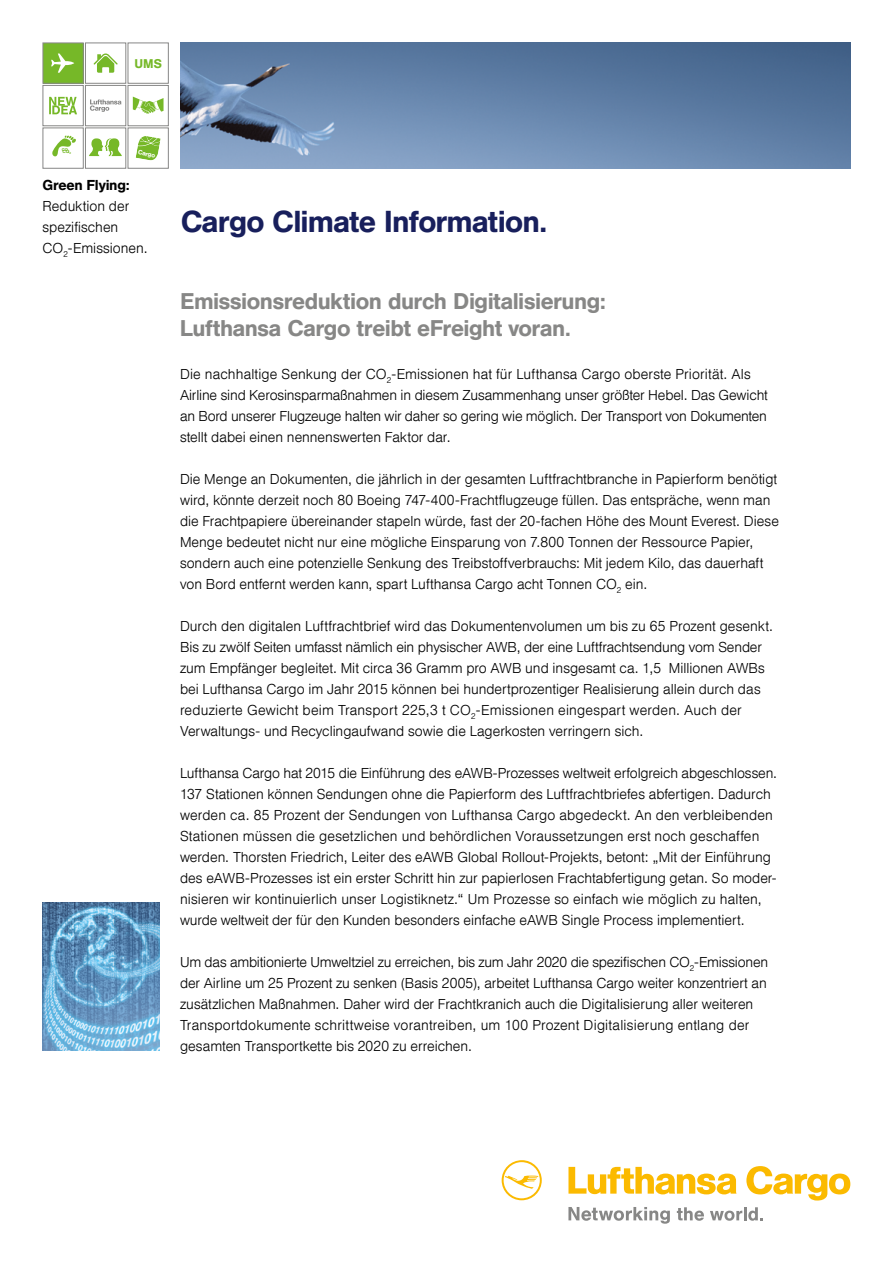
<style>
.page{position:relative;width:893px;height:1263px;background:#fff}
.page>*{position:absolute;margin:0;border:0;box-sizing:border-box;transform-origin:0 0}
.t1{font:500 30px "Helvetica DLH";letter-spacing:-.005em;color:#181f5c}
.t2{font:500 22.5px/27px "Helvetica DLH";letter-spacing:.005em;color:#878786}
.t3{font:300 14.25px/21px "Helvetica DLH";letter-spacing:.005em;color:#000}
.t4{font:500 14.25px "Helvetica DLH";letter-spacing:.01em;color:#000}
.t5{font:500 12.45px "Helvetica DLH";color:#76b828}
.t6{font:500 6.3px "Helvetica DLH";color:#fff}
.t7{font:500 4.05px "Helvetica DLH";color:#76b828}
.t8{font:500 2.7px "Helvetica DLH";color:#76b828}
.s1{font-size:4.65px}
</style>
<div class="page">
<svg style="left:502px;top:1160px;width:40px;height:40px"></svg>
<svg style="left:568px;top:1167px;width:169px;height:27px"></svg>
<svg style="left:746px;top:1166px;width:104px;height:34px"></svg>
<svg style="left:568px;top:1207px;width:102px;height:17px"></svg>
<svg style="left:677px;top:1207px;width:27px;height:14px"></svg>
<svg style="left:710px;top:1207px;width:53px;height:14px"></svg>
<img style="left:181px;top:43px;width:669px;height:126px">
<div style="left:43px;top:43px;width:40px;height:40px;background:#76b828"></div>
<svg style="left:51px;top:54px;width:23px;height:19px"></svg>
<div style="left:43px;top:43px;width:41px;height:41px;border:1px solid #878786"></div>
<svg style="left:94px;top:53px;width:24px;height:20px"></svg>
<div style="left:85px;top:43px;width:41px;height:41px;border:1px solid #878786"></div>
<div style="left:128px;top:43px;width:41px;height:41px;border:1px solid #878786"></div>
<div style="left:85px;top:127px;width:41px;height:42px;background:#fff;border:1px solid #878786"></div>
<div style="left:128px;top:127px;width:41px;height:42px;background:#fff;border:1px solid #878786"></div>
<svg style="left:136px;top:136px;width:25px;height:25px"></svg>
<svg style="left:52px;top:136px;width:24px;height:20px"></svg>
<div style="left:43px;top:127px;width:41px;height:42px;border:1px solid #878786"></div>
<div style="left:43px;top:85px;width:41px;height:41px;border:1px solid #878786"></div>
<svg style="left:49px;top:97px;width:28px;height:17px"></svg>
<svg style="left:133px;top:97px;width:31px;height:17px"></svg>
<div style="left:128px;top:85px;width:41px;height:41px;border:1px solid #878786"></div>
<div style="left:85px;top:85px;width:41px;height:41px;background:#fff;border:1px solid #878786"></div>
<svg style="left:90px;top:99px;width:31px;height:13px"></svg>
<svg style="left:89px;top:138px;width:33px;height:18px"></svg>
<img style="left:43px;top:902px;width:116px;height:149px">
<p class="t7" style="left:62px;top:148px;width:9px">C O<span class="s1">C O</span><sub>2</sub></p>
<p class="t8" style="left:69px;top:152px;width:3px">2</p>
<p class="t5" style="left:135px;top:56px;width:29px">UMS</p>
<p class="t6" style="left:139px;top:148px;width:19px;rotate:10deg">Cargo</p>
<p class="t4" style="left:43px;top:176px;width:89px">Green Flying:</p>
<p class="t3" style="left:43px;top:195px;width:107px">Reduktion der spezifischen<br>CO<sub>2</sub>-Emissionen.</p>
<h1 class="t1" style="left:181px;top:203px;width:368px">Cargo Climate Information.</h1>
<h2 class="t2" style="left:180px;top:288px;width:428px">Emissionsreduktion durch Digitalisierung:<br>Lufthansa Cargo treibt eFreight voran.</h2>
<p class="t3" style="left:180px;top:363px;width:589px">Die nachhaltige Senkung der CO<sub>2</sub>-Emissionen hat für Lufthansa Cargo oberste Priorität. Als Airline sind Kerosinsparmaßnahmen in diesem Zusammenhang unser größter Hebel. Das Gewicht an Bord unserer Flugzeuge halten wir daher so gering wie möglich. Der Transport von Dokumenten stellt dabei einen nennenswerten Faktor dar.</p>
<p class="t3" style="left:180px;top:468px;width:600px">Die Menge an Dokumenten, die jährlich in der gesamten Luftfrachtbranche in Papierform benötigt wird, könnte derzeit noch 80 Boeing 747-400-Frachtflugzeuge füllen. Das entspräche, wenn man die Frachtpapiere übereinander stapeln würde, fast der 20-fachen Höhe des Mount Everest. Diese Menge bedeutet nicht nur eine mögliche Einsparung von 7.800 Tonnen der Ressource Papier, sondern auch eine potenzielle Senkung des Treibstoffverbrauchs: Mit jedem Kilo, das dauerhaft von Bord entfernt werden kann, spart Lufthansa Cargo acht Tonnen CO<sub>2</sub> ein.</p>
<p class="t3" style="left:180px;top:615px;width:595px">Durch den digitalen Luftfrachtbrief wird das Dokumentenvolumen um bis zu 65 Prozent gesenkt.<br>Bis zu zwölf Seiten umfasst nämlich ein physischer AWB, der eine Luftfrachtsendung vom Sender zum Empfänger begleitet. Mit circa 36 Gramm pro AWB und insgesamt ca. 1,5 Millionen AWBs bei Lufthansa Cargo im Jahr 2015 können bei hundertprozentiger Realisierung allein durch das reduzierte Gewicht beim Transport 225,3 t CO<sub>2</sub>-Emissionen eingespart werden. Auch der Verwaltungs- und Recyclingaufwand sowie die Lagerkosten verringern sich.</p>
<p class="t3" style="left:180px;top:762px;width:598px">Lufthansa Cargo hat 2015 die Einführung des eAWB-Prozesses weltweit erfolgreich abgeschlossen.<br>137 Stationen können Sendungen ohne die Papierform des Luftfrachtbriefes abfertigen. Dadurch werden ca. 85 Prozent der Sendungen von Lufthansa Cargo abgedeckt. An den verbleibenden Stationen müssen die gesetzlichen und behördlichen Voraussetzungen erst noch geschaffen werden. Thorsten Friedrich, Leiter des eAWB Global Rollout-Projekts, betont: „Mit der Einführung des eAWB-Prozesses ist ein erster Schritt hin zur papierlosen Frachtabfertigung getan. So moder&shy;nisieren wir kontinuierlich unser Logistiknetz.“ Um Prozesse so einfach wie möglich zu halten, wurde weltweit der für den Kunden besonders einfache eAWB Single Process implementiert.</p>
<p class="t3" style="left:180px;top:951px;width:589px">Um das ambitionierte Umweltziel zu erreichen, bis zum Jahr 2020 die spezifischen CO<sub>2</sub>-Emissionen der Airline um 25 Prozent zu senken (Basis 2005), arbeitet Lufthansa Cargo weiter konzentriert an zusätzlichen Maßnahmen. Daher wird der Frachtkranich auch die Digitalisierung aller weiteren Transportdokumente schrittweise vorantreiben, um 100 Prozent Digitalisierung entlang der gesamten Transportkette bis 2020 zu erreichen.</p>
</div>
